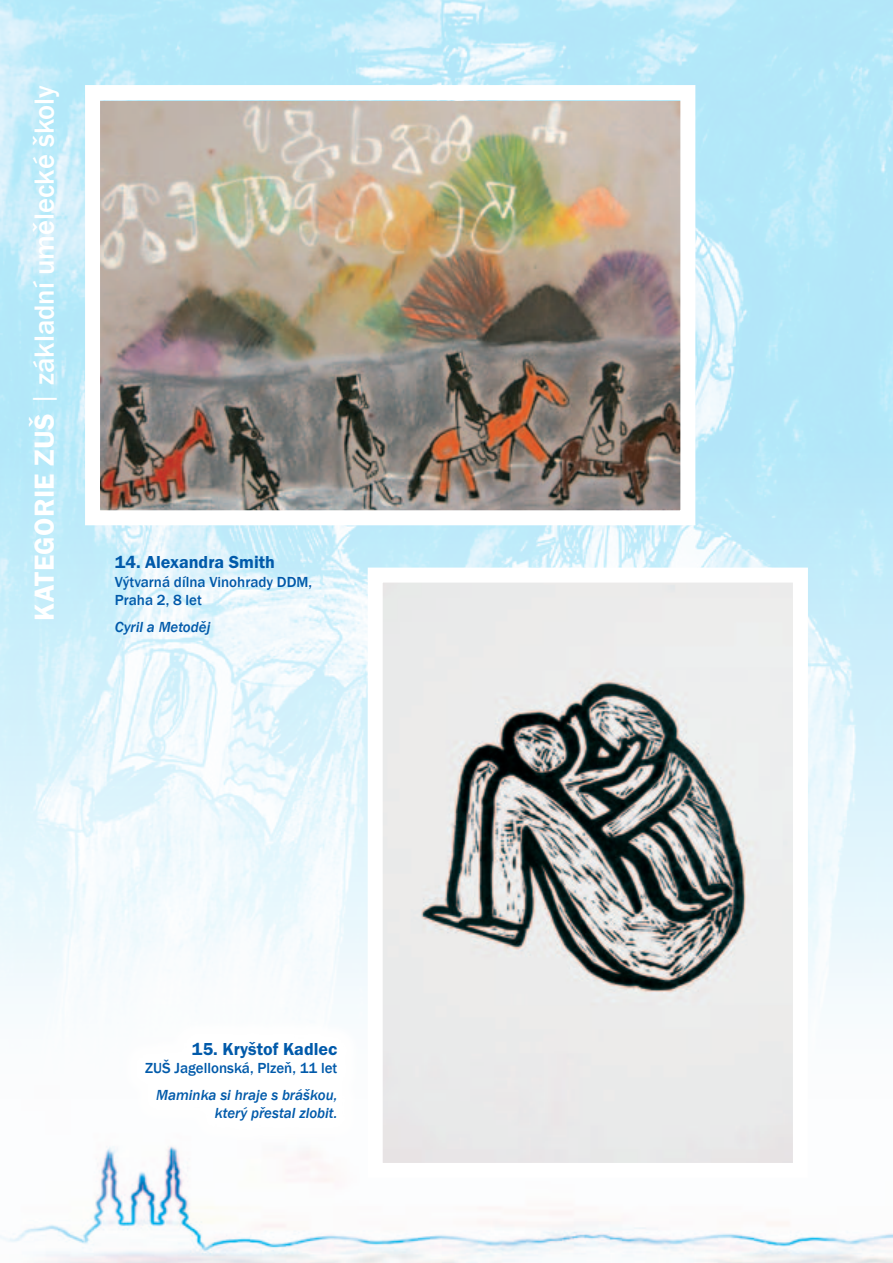
<style>
.page{position:relative;width:893px;height:1263px;background:#fff}
.page>*{position:absolute;margin:0;border:0;box-sizing:border-box;transform-origin:0 0}
.t1{font:500 28.5px "Franklin Gothic";color:#fff}
.t2{font:18px "Franklin Got Itc TOT Dem";color:#015aaa}
.t3{font:500 15px/18px "Franklin Gothic";color:#015aaa}
.t4{font:italic 500 15px/18px "Franklin Gothic";color:#015aaa;text-align:right}
.s1{font-family:"Franklin Got Itc TOT Dem";font-weight:400}
.s2{font-family:"Optus TEE";font-weight:400}
</style>
<div class="page">
<img style="left:0;top:0;width:893px;height:1263px">
<img style="left:101px;top:101px;width:578px;height:408px">
<div style="left:121px;top:1017px;width:241px;height:129px;background:#fff"></div>
<img style="left:384px;top:584px;width:408px;height:578px">
<h1 class="t1" style="left:27px;top:620px;width:537px;rotate:-90deg"><span class="s1">KAtegorie ZUŠ</span> <span class="s2">|</span> základní umělecké školy</h1>
<p class="t2" style="left:115px;top:552px;width:162px">14. Alexandra Smith</p>
<p class="t3" style="left:115px;top:573px;width:199px">Výtvarná dílna Vinohrady DDM,<br>Praha 2, 8 let</p>
<p class="t4" style="left:115px;top:618px;width:97px">Cyril a Metoděj</p>
<p class="t2" style="left:192px;top:1039px;width:147px">15. Kryštof Kadlec</p>
<p class="t3" style="left:145px;top:1059px;width:194px">ZUŠ Jagellonská, Plzeň, 11 let</p>
<p class="t4" style="left:156px;top:1086px;width:183px">Maminka si hraje s bráškou, který přestal zlobit.</p>
</div>
